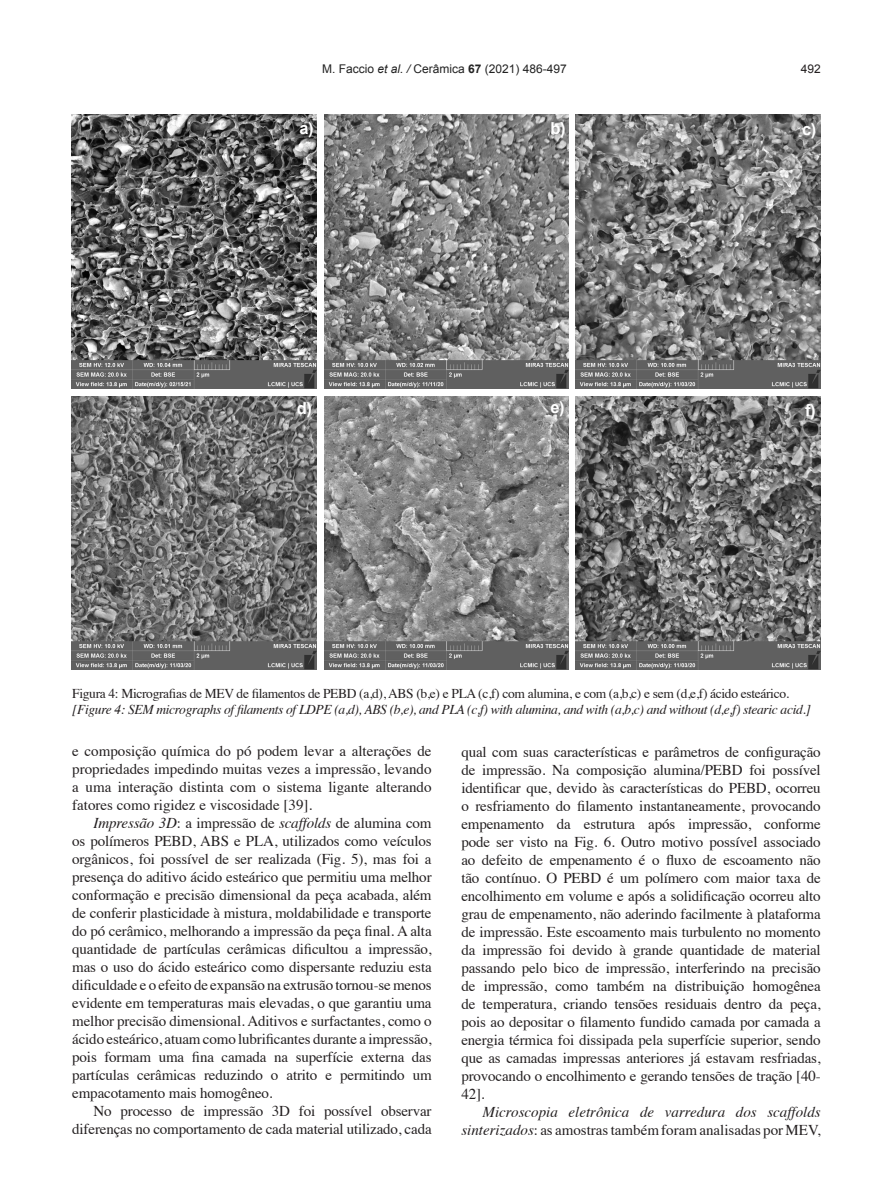
<style>
.page{position:relative;width:893px;height:1191px;background:#fff}
.page>*{position:absolute;margin:0;border:0;box-sizing:border-box;transform-origin:0 0}
.t1{font:700 16.5px "Arial";color:#fff}
.t2{font:15px/18px "Times";letter-spacing:-.01em;color:#231f20;text-align:justify}
.t3{font:italic 15px/18px "Times";color:#231f20;text-align:right}
.t4{font:italic 13.5px "Times";letter-spacing:-.025em;color:#231f20}
.t5{font:13.5px "Times";letter-spacing:-.025em;color:#231f20}
.t6{font:12px "Arial";color:#222}
.t7{font:12px "Arial";color:#231f20}
.s1{font-style:italic}
.s2{font-weight:700}
.s3{font-style:normal}
</style>
<div class="page">
<img style="left:72px;top:115px;width:245px;height:273px">
<img style="left:324px;top:115px;width:245px;height:273px">
<img style="left:576px;top:115px;width:245px;height:273px">
<img style="left:72px;top:396px;width:245px;height:274px">
<img style="left:324px;top:396px;width:245px;height:274px">
<img style="left:576px;top:396px;width:245px;height:274px">
<p class="t6" style="left:322px;top:60px;width:246px">M. Faccio <span class="s1">et al. /</span> Cerâmica <span class="s2">67</span> (2021) 486-497</p>
<p class="t7" style="left:801px;top:61px;width:22px">492</p>
<p class="t1" style="left:300px;top:118px;width:16px">a)</p>
<p class="t1" style="left:550px;top:118px;width:17px">b)</p>
<p class="t1" style="left:802px;top:118px;width:16px">c)</p>
<p class="t1" style="left:297px;top:397px;width:17px">d)</p>
<p class="t1" style="left:550px;top:396px;width:16px">e)</p>
<p class="t1" style="left:805px;top:399px;width:12px">f)</p>
<p class="t5" style="left:72px;top:681px;width:718px">Figura 4: Micrografias de MEV de filamentos de PEBD (a,d), ABS (b,e) e PLA (c,f) com alumina, e com (a,b,c) e sem (d,e,f) ácido esteárico.</p>
<p class="t4" style="left:72px;top:698px;width:740px">[Figure 4: SEM micrographs of filaments of LDPE (a,d), ABS (b,e), and PLA (c,f) with alumina, and with (a,b,c) and without (d,e,f) stearic acid.]</p>
<p class="t2" style="left:72px;top:740px;width:361px">e composição química do pó podem levar a alterações de propriedades impedindo muitas vezes a impressão, levando a uma interação distinta com o sistema ligante alterando fatores como rigidez e viscosidade [39].</p>
<p class="t2" style="left:72px;top:812px;width:361px;text-indent:21px"><span class="s1">Impressão 3D</span>: a impressão de <span class="s1">scaffolds</span> de alumina com os polímeros PEBD, ABS e PLA, utilizados como veículos orgânicos, foi possível de ser realizada (Fig. 5), mas foi a presença do aditivo ácido esteárico que permitiu uma melhor conformação e precisão dimensional da peça acabada, além de conferir plasticidade à mistura, moldabilidade e transporte do pó cerâmico, melhorando a impressão da peça final. A alta quantidade de partículas cerâmicas dificultou a impressão, mas o uso do ácido esteárico como dispersante reduziu esta dificuldade e o efeito de expansão na extrusão tornou-se menos evidente em temperaturas mais elevadas, o que garantiu uma melhor precisão dimensional. Aditivos e surfactantes, como o ácido esteárico, atuam como lubrificantes durante a impressão, pois formam uma fina camada na superfície externa das partículas cerâmicas reduzindo o atrito e permitindo um empacotamento mais homogêneo.</p>
<p class="t2" style="left:72px;top:1100px;width:361px;text-align:right">No processo de impressão 3D foi possível observar diferenças no comportamento de cada material utilizado, cada</p>
<p class="t2" style="left:461px;top:741px;width:361px">qual com suas características e parâmetros de configuração de impressão. Na composição alumina/PEBD foi possível identificar que, devido às características do PEBD, ocorreu o resfriamento do filamento instantaneamente, provocando empenamento da estrutura após impressão, conforme pode ser visto na Fig. 6. Outro motivo possível associado ao defeito de empenamento é o fluxo de escoamento não tão contínuo. O PEBD é um polímero com maior taxa de encolhimento em volume e após a solidificação ocorreu alto grau de empenamento, não aderindo facilmente à plataforma de impressão. Este escoamento mais turbulento no momento da impressão foi devido à grande quantidade de material passando pelo bico de impressão, interferindo na precisão de impressão, como também na distribuição homogênea de temperatura, criando tensões residuais dentro da peça, pois ao depositar o filamento fundido camada por camada a energia térmica foi dissipada pela superfície superior, sendo que as camadas impressas anteriores já estavam resfriadas, provocando o encolhimento e gerando tensões de tração [40- 42].</p>
<p class="t3" style="left:461px;top:1101px;width:361px">Microscopia eletrônica de varredura dos scaffolds sinterizados<span class="s3">: as amostras também foram analisadas por MEV,</span></p>
</div>
